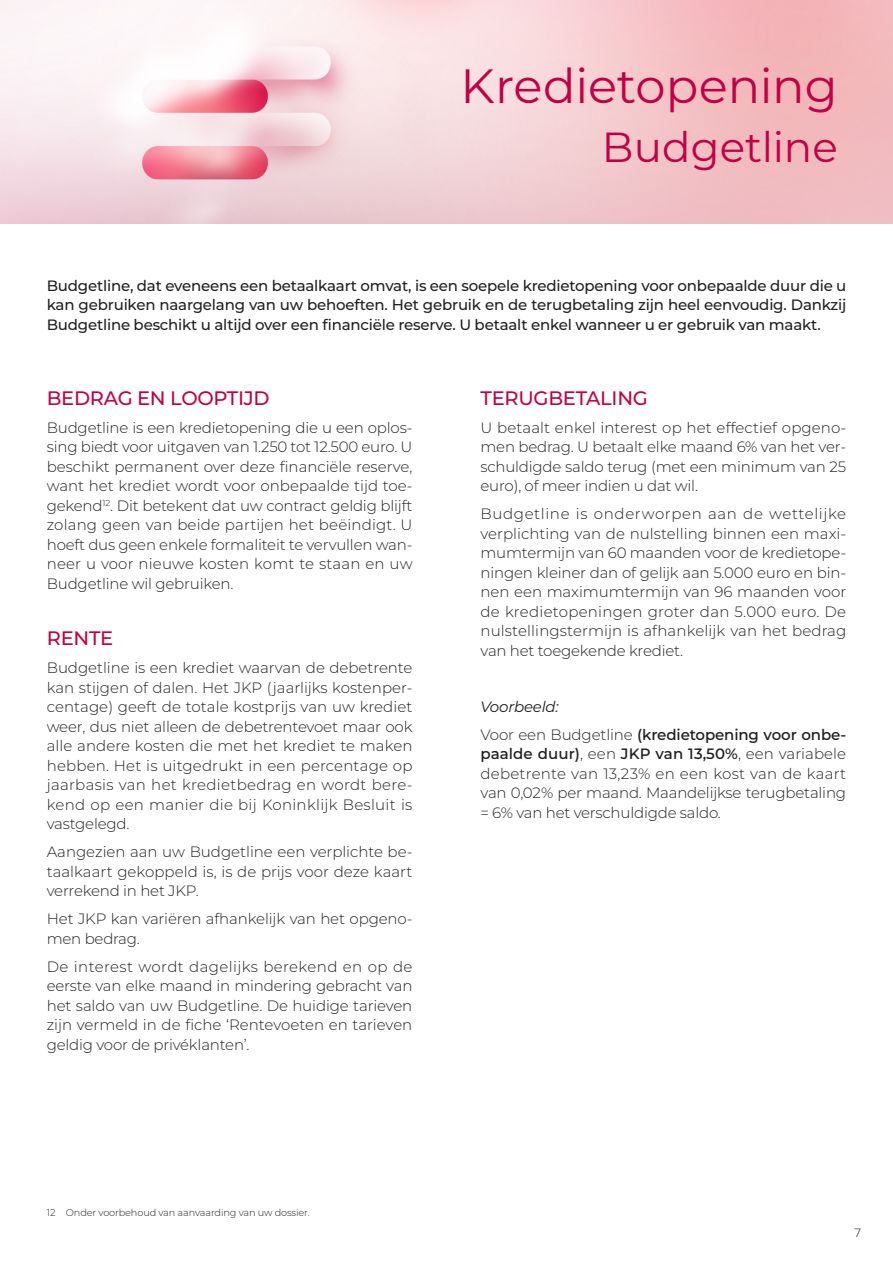
<style>
.page{position:relative;width:893px;height:1263px;background:#fff}
.page>*{position:absolute;margin:0;border:0;box-sizing:border-box;transform-origin:0 0}
.t1{font:48px "Belfius 21";color:#c30045}
.t2{font:42px "Belfius 21";letter-spacing:.005em;color:#c30045}
.Titel_1_kleiner{font:500 19.5px "Belfius 21";letter-spacing:-.015em;color:#c30045}
.lopende{font:300 15px/19.5px "Belfius 21";letter-spacing:-.015em;color:#231f20;text-align:justify}
.inleiding__kan_varie{font:500 15px/19.5px "Belfius 21";letter-spacing:-.015em;color:#231f20;text-align:justify}
.lopende-2{font:italic 15px "Belfius 21";letter-spacing:-.015em;color:#231f20}
.t3{font:300 12px "Belfius 21";color:#231f20}
.voetnoot{font:300 9.75px "Belfius 21";letter-spacing:-.015em;color:#231f20}
.s1{font-weight:600}
</style>
<div class="page">
<img style="left:0;top:0;width:893px;height:223px">
<p class="t1" style="left:461px;top:56px;width:379px">Kredietopening</p>
<p class="t2" style="left:602px;top:121px;width:237px">Budgetline</p>
<p class="inleiding__kan_varie" style="left:47px;top:276px;width:801px">Budgetline, dat eveneens een betaalkaart omvat, is een soepele kredietopening voor onbepaalde duur die u kan gebruiken naargelang van uw behoeften. Het gebruik en de terugbetaling zijn heel eenvoudig. Dankzij Budgetline beschikt u altijd over een financiële reserve. U betaalt enkel wanneer u er gebruik van maakt.</p>
<p class="Titel_1_kleiner" style="left:47px;top:385px;width:224px">BEDRAG EN LOOPTIJD</p>
<p class="lopende" style="left:47px;top:417px;width:367px">Budgetline is een kredietopening die u een oplos&shy;sing biedt voor uitgaven van 1.250 tot 12.500 euro. U beschikt permanent over deze financiële reserve, want het krediet wordt voor onbepaalde tijd toe&shy;gekend<sup>12</sup>. Dit betekent dat uw contract geldig blijft zolang geen van beide partijen het beëindigt. U hoeft dus geen enkele formaliteit te vervullen wan&shy;neer u voor nieuwe kosten komt te staan en uw Budgetline wil gebruiken.</p>
<p class="Titel_1_kleiner" style="left:47px;top:626px;width:68px">RENTE</p>
<p class="lopende" style="left:47px;top:658px;width:367px">Budgetline is een krediet waarvan de debetrente kan stijgen of dalen. Het JKP (jaarlijks kostenper&shy;centage) geeft de totale kostprijs van uw krediet weer, dus niet alleen de debetrentevoet maar ook alle andere kosten die met het krediet te maken hebben. Het is uitgedrukt in een percentage op jaarbasis van het kredietbedrag en wordt bere&shy;kend op een manier die bij Koninklijk Besluit is vastgelegd.</p>
<p class="lopende" style="left:47px;top:842px;width:367px">Aangezien aan uw Budgetline een verplichte be&shy;taalkaart gekoppeld is, is de prijs voor deze kaart verrekend in het JKP.</p>
<p class="lopende" style="left:47px;top:909px;width:367px">Het JKP kan variëren afhankelijk van het opgeno&shy;men bedrag.</p>
<p class="lopende" style="left:47px;top:956px;width:367px">De interest wordt dagelijks berekend en op de eerste van elke maand in mindering gebracht van het saldo van uw Budgetline. De huidige tarieven zijn vermeld in de fiche ‘Rentevoeten en tarieven geldig voor de privéklanten’.</p>
<p class="Titel_1_kleiner" style="left:480px;top:385px;width:169px">TERUGBETALING</p>
<p class="lopende" style="left:480px;top:417px;width:367px">U betaalt enkel interest op het effectief opgeno&shy;men bedrag. U betaalt elke maand 6% van het ver&shy;schuldigde saldo terug (met een minimum van 25 euro), of meer indien u dat wil.</p>
<p class="lopende" style="left:480px;top:504px;width:367px">Budgetline is onderworpen aan de wettelijke verplichting van de nulstelling binnen een maxi&shy;mumtermijn van 60 maanden voor de kredietope&shy;ningen kleiner dan of gelijk aan 5.000 euro en bin&shy;nen een maximumtermijn van 96 maanden voor de kredietopeningen groter dan 5.000 euro. De nulstellingstermijn is afhankelijk van het bedrag van het toegekende krediet.</p>
<p class="lopende-2" style="left:480px;top:697px;width:80px">Voorbeeld:</p>
<p class="lopende" style="left:480px;top:724px;width:367px">Voor een Budgetline <span class="s1">(kredietopening voor onbe&shy;paalde duur)</span>, een <span class="s1">JKP van 13,50%</span>, een variabele debetrente van 13,23% en een kost van de kaart van 0,02% per maand. Maandelijkse terugbetaling = 6% van het verschuldigde saldo.</p>
<p class="voetnoot" style="left:47px;top:1207px;width:265px">12 Onder voorbehoud van aanvaarding van uw dossier.</p>
<p class="t3" style="left:854px;top:1225px;width:8px">7</p>
</div>
